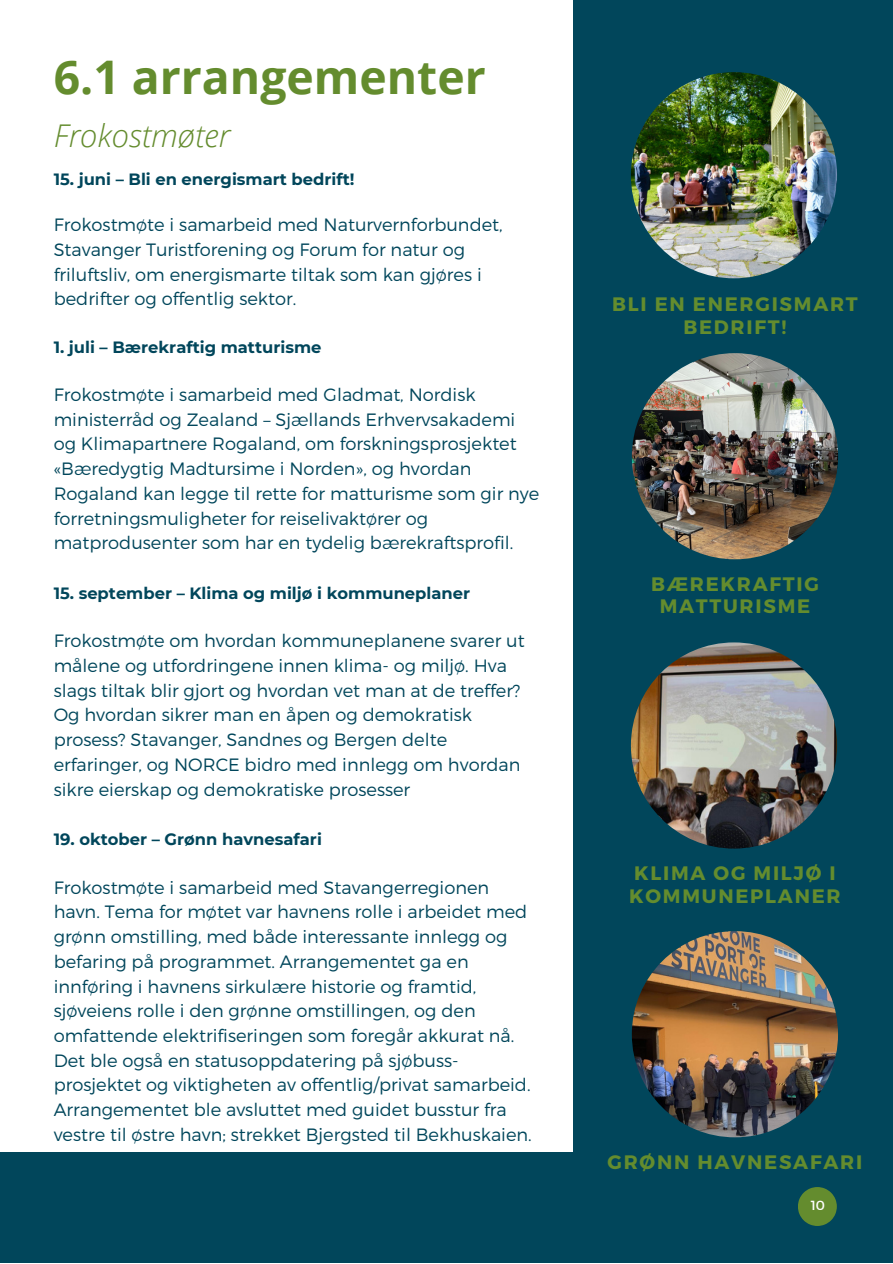
<style>
.page{position:relative;width:893px;height:1264px;background:#fff}
.page>*{position:absolute;margin:0;border:0;box-sizing:border-box;transform-origin:0 0}
.t1{font:700 46.35px "Open Sans";color:#648c2e}
.t2{font:italic 300 31.35px "Open Sans";color:#648c2e}
.t3{font:700 19.5px/22.6px "Montserrat";letter-spacing:.09em;color:#648c2e;text-align:center}
.t4{font:300 17.85px/24.8px "Montserrat";color:#01465b}
.t5{font:700 16.35px "Montserrat";color:#01465b}
.t6{font:13.2px "Montserrat";color:#fff}
</style>
<div class="page">
<div style="left:573px;top:0;width:319px;height:1212px;background:#01465b"></div>
<img style="left:630px;top:72px;width:207px;height:206px;border-radius:50%">
<img style="left:631px;top:353px;width:207px;height:206px;border-radius:50%">
<img style="left:631px;top:642px;width:206px;height:206px;border-radius:50%">
<div style="left:0;top:1152px;width:892px;height:110px;background:#01465b"></div>
<svg style="left:798px;top:1187px;width:38px;height:38px"></svg>
<img style="left:631px;top:931px;width:207px;height:206px;border-radius:50%">
<h1 class="t1" style="left:54px;top:45px;width:433px">6.1 arrangementer</h1>
<h2 class="t2" style="left:54px;top:113px;width:178px">Frokostmøter</h2>
<p class="t5" style="left:54px;top:169px;width:302px">15. juni – Bli en energismart bedrift!</p>
<p class="t4" style="left:54px;top:211px;width:450px">Frokostmøte i samarbeid med Naturvernforbundet, Stavanger Turistforening og Forum for natur og friluftsliv, om energismarte tiltak som kan gjøres i bedrifter og offentlig sektor.</p>
<p class="t5" style="left:54px;top:337px;width:269px">1. juli – Bærekraftig matturisme</p>
<p class="t4" style="left:54px;top:381px;width:487px">Frokostmøte i samarbeid med Gladmat, Nordisk ministerråd og Zealand – Sjællands Erhvervsakademi og Klimapartnere Rogaland, om forskningsprosjektet «Bæredygtig Madtursime i Norden», og hvordan Rogaland kan legge til rette for matturisme som gir nye forretningsmuligheter for reiselivaktører og matprodusenter som har en tydelig bærekraftsprofil.</p>
<p class="t5" style="left:54px;top:583px;width:418px">15. september – Klima og miljø i kommuneplaner</p>
<p class="t4" style="left:54px;top:627px;width:472px">Frokostmøte om hvordan kommuneplanene svarer ut målene og utfordringene innen klima- og miljø. Hva slags tiltak blir gjort og hvordan vet man at de treffer?<br>Og hvordan sikrer man en åpen og demokratisk prosess? Stavanger, Sandnes og Bergen delte erfaringer, og NORCE bidro med innlegg om hvordan sikre eierskap og demokratiske prosesser</p>
<p class="t5" style="left:54px;top:829px;width:270px">19. oktober – Grønn havnesafari</p>
<p class="t4" style="left:54px;top:873px;width:479px">Frokostmøte i samarbeid med Stavangerregionen havn. Tema for møtet var havnens rolle i arbeidet med grønn omstilling, med både interessante innlegg og befaring på programmet. Arrangementet ga en innføring i havnens sirkulære historie og framtid, sjøveiens rolle i den grønne omstillingen, og den omfattende elektrifiseringen som foregår akkurat nå.<br>Det ble også en statusoppdatering på sjøbuss&shy;prosjektet og viktigheten av offentlig/privat samarbeid.<br>Arrangementet ble avsluttet med guidet busstur fra vestre til østre havn; strekket Bjergsted til Bekhuskaien.</p>
<p class="t3" style="left:612px;top:292px;width:247px">BLI EN ENERGISMART<br>BEDRIFT!</p>
<p class="t3" style="left:651px;top:571px;width:169px">BÆREKRAFTIG<br>MATTURISME</p>
<p class="t3" style="left:629px;top:860px;width:213px;text-align:left">KLIMA OG MILJØ I<br>KOMMUNEPLANER</p>
<p class="t3" style="left:607px;top:1150px;width:256px">GRØNN HAVNESAFARI</p>
<p class="t6" style="left:810px;top:1196px;width:16px">10</p>
</div>
